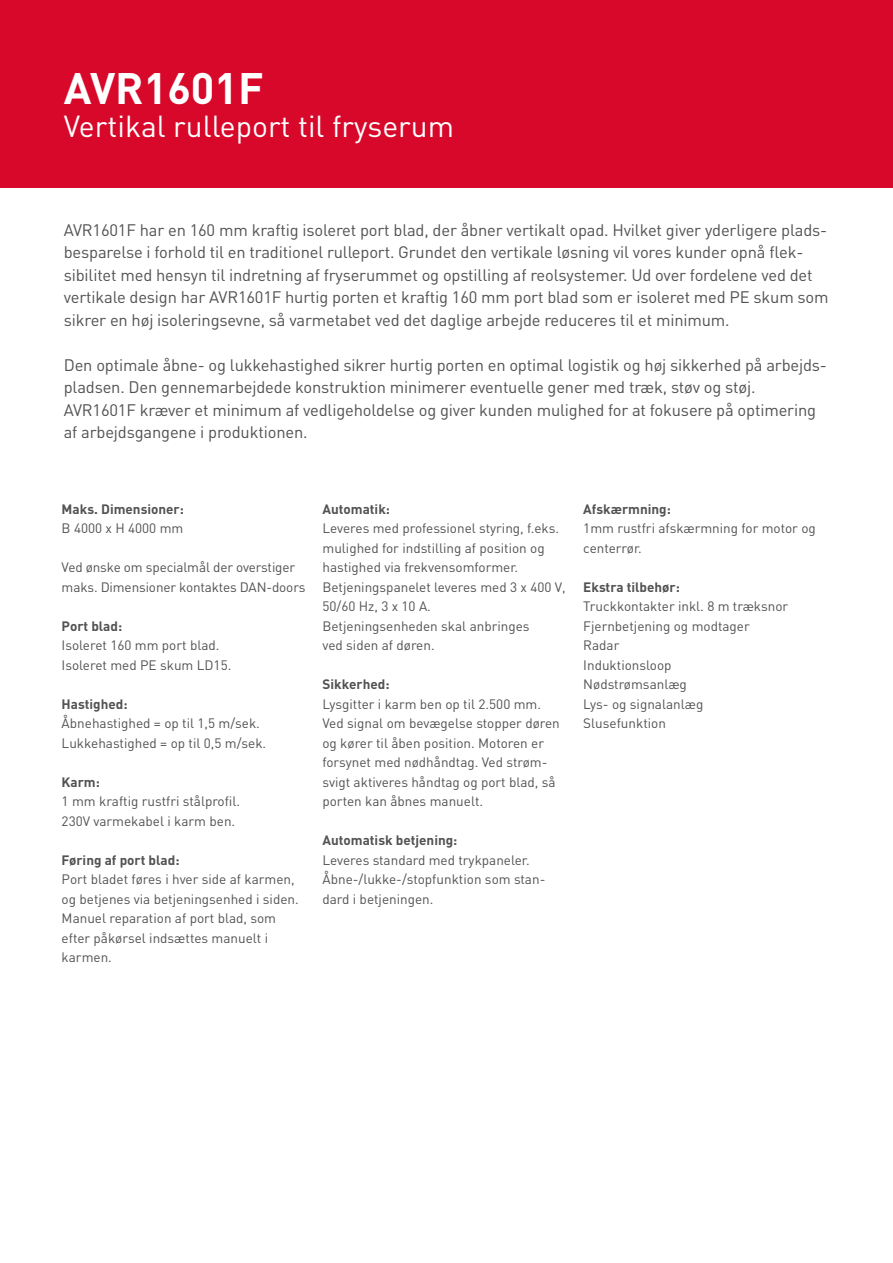
<style>
.page{position:relative;width:893px;height:1263px;background:#fff}
.page>*{position:absolute;margin:0;border:0;box-sizing:border-box;transform-origin:0 0}
.t1{font:700 43.5px "DIN";color:#fff}
.t2{font:30px "DIN";color:#fff}
.t3{font:16.5px/22.5px "DIN";letter-spacing:-.01em;color:#535152}
.t4{font:13.5px/19.5px "DIN";color:#535152}
.t5{font:700 13.5px "DIN";color:#535152}
</style>
<div class="page">
<div style="left:0;top:0;width:893px;height:187px;background:#d8082a"></div>
<h1 class="t1" style="left:64px;top:60px;width:202px">AVR1601F</h1>
<h2 class="t2" style="left:64px;top:108px;width:392px">Vertikal rulleport til fryserum</h2>
<p class="t3" style="left:64px;top:218px;width:766px">AVR1601F har en 160 mm kraftig isoleret port blad, der åbner vertikalt opad. Hvilket giver yderligere plads&shy;besparelse i forhold til en traditionel rulleport. Grundet den vertikale løsning vil vores kunder opnå flek&shy;sibilitet med hensyn til indretning af fryserummet og opstilling af reolsystemer. Ud over fordelene ved det vertikale design har AVR1601F hurtig porten et kraftig 160 mm port blad som er isoleret med PE skum som sikrer en høj isoleringsevne, så varmetabet ved det daglige arbejde reduceres til et minimum.</p>
<p class="t3" style="left:64px;top:353px;width:765px">Den optimale åbne- og lukkehastighed sikrer hurtig porten en optimal logistik og høj sikkerhed på arbejds&shy;pladsen. Den gennemarbejdede konstruktion minimerer eventuelle gener med træk, støv og støj.<br>AVR1601F kræver et minimum af vedligeholdelse og giver kunden mulighed for at fokusere på optimering af arbejdsgangene i produktionen.</p>
<p class="t5" style="left:62px;top:500px;width:124px">Maks. Dimensioner:</p>
<p class="t4" style="left:62px;top:518px;width:123px">B 4000 x H 4000 mm</p>
<p class="t4" style="left:62px;top:557px;width:245px">Ved ønske om specialmål der overstiger maks. Dimensioner kontaktes DAN-doors</p>
<p class="t5" style="left:62px;top:617px;width:62px">Port blad:</p>
<p class="t4" style="left:62px;top:635px;width:171px">Isoleret 160 mm port blad.<br>Isoleret med PE skum LD15.</p>
<p class="t5" style="left:62px;top:695px;width:67px">Hastighed:</p>
<p class="t4" style="left:62px;top:713px;width:206px">Åbnehastighed = op til 1,5 m/sek.<br>Lukkehastighed = op til 0,5 m/sek.</p>
<p class="t5" style="left:62px;top:773px;width:40px">Karm:</p>
<p class="t4" style="left:62px;top:791px;width:180px">1 mm kraftig rustfri stålprofil.<br>230V varmekabel i karm ben.</p>
<p class="t5" style="left:62px;top:851px;width:119px">Føring af port blad:</p>
<p class="t4" style="left:62px;top:869px;width:239px">Port bladet føres i hver side af karmen, og betjenes via betjeningsenhed i siden.<br>Manuel reparation af port blad, som efter påkørsel indsættes manuelt i karmen.</p>
<p class="t5" style="left:322px;top:500px;width:69px">Automatik:</p>
<p class="t4" style="left:322px;top:518px;width:245px">Leveres med professionel styring, f.eks. mulighed for indstilling af position og hastighed via frekvensomformer.<br>Betjeningspanelet leveres med 3 x 400 V,<br>50/60 Hz, 3 x 10 A.<br>Betjeningsenheden skal anbringes<br>ved siden af døren.</p>
<p class="t5" style="left:322px;top:675px;width:69px">Sikkerhed:</p>
<p class="t4" style="left:322px;top:694px;width:239px">Lysgitter i karm ben op til 2.500 mm.<br>Ved signal om bevægelse stopper døren og kører til åben position. Motoren er forsynet med nødhåndtag. Ved strøm&shy;svigt aktiveres håndtag og port blad, så porten kan åbnes manuelt.</p>
<p class="t5" style="left:322px;top:831px;width:137px">Automatisk betjening:</p>
<p class="t4" style="left:322px;top:850px;width:224px">Leveres standard med trykpaneler.<br>Åbne-/lukke-/stopfunktion som stan&shy;dard i betjeningen.</p>
<p class="t5" style="left:583px;top:500px;width:89px">Afskærmning:</p>
<p class="t4" style="left:583px;top:518px;width:234px">1mm rustfri afskærmning for motor og centerrør.</p>
<p class="t5" style="left:583px;top:578px;width:98px">Ekstra tilbehør:</p>
<p class="t4" style="left:583px;top:596px;width:207px">Truckkontakter inkl. 8 m træksnor<br>Fjernbetjening og modtager<br>Radar<br>Induktionsloop<br>Nødstrømsanlæg<br>Lys- og signalanlæg<br>Slusefunktion</p>
</div>
